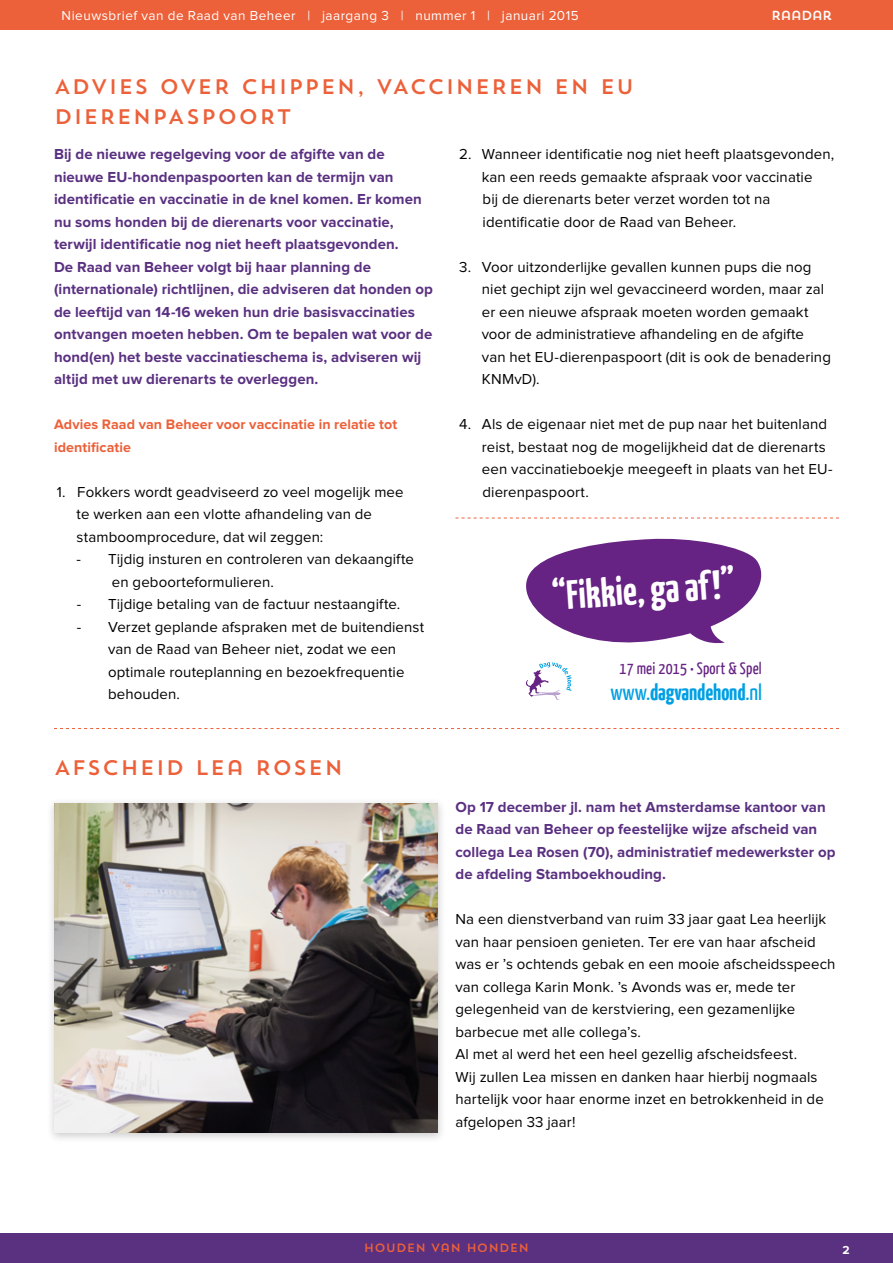
<style>
.page{position:relative;width:893px;height:1263px;background:#fff}
.page>*{position:absolute;margin:0;border:0;box-sizing:border-box;transform-origin:0 0}
.t1{font:700 40.5px "Yanone Kaffeesatz";color:#fff}
.t2{font:700 22.8px "Yanone Kaffeesatz";letter-spacing:-.005em;color:#009fe3}
.t3{font:21px/30px "Trend Sans One";letter-spacing:.045em;color:#ec613a}
.t4{font:16.65px "Yanone Kaffeesatz";letter-spacing:.015em;color:#662383}
.t5{font:15px/22.5px "Proxima Nova";letter-spacing:.005em;color:#000}
.t6{font:700 15px/22.5px "Proxima Nova";letter-spacing:.005em;color:#5a3081}
.t7{font:700 14.25px/22.5px "Proxima Nova";letter-spacing:.005em;color:#ec613a}
.t8{font:13.5px "Proxima Nova";letter-spacing:.035em;color:#fff}
.t9{font:13.05px "Trend Sans One";letter-spacing:-.07em;color:#fff}
.t10{font:12px "Trend Sans One";color:#ec613a}
.t11{font:700 12px "Proxima Nova";color:#fff}
.s1{font-weight:400}
</style>
<div class="page">
<div style="left:0;top:1233px;width:893px;height:30px;background:#5a3081"></div>
<div style="left:0;top:0;width:893px;height:30px;background:#ec613a"></div>
<svg style="left:54px;top:728px;width:785px;height:1px"></svg>
<div style="left:46px;top:798px;width:400px;height:345px;background:#000;opacity:.2"></div>
<img style="left:54px;top:804px;width:384px;height:329px">
<svg style="left:526px;top:538px;width:236px;height:162px"></svg>
<svg style="left:455px;top:518px;width:384px;height:1px"></svg>
<p class="t8" style="left:62px;top:9px;width:519px">Nieuwsbrief van de Raad van Beheer | jaargang 3 | nummer 1 | januari 2015</p>
<p class="t9" style="left:771px;top:7px;width:63px">RAADAR</p>
<h3 class="t3" style="left:54px;top:71px;width:582px">ADVIES OVER CHIPPEN, VACCINEREN EN EU<br>DIERENPASPOORT</h3>
<p class="t6" style="left:54px;top:143px;width:380px">Bij de nieuwe regelgeving voor de afgifte van de nieuwe EU-hondenpaspoorten kan de termijn van identificatie en vaccinatie in de knel komen. Er komen nu soms honden bij de dierenarts voor vaccinatie, terwijl identificatie nog niet heeft plaatsgevonden.<br>De Raad van Beheer volgt bij haar planning de (internationale) richtlijnen, die adviseren dat honden op de leeftijd van 14-16 weken hun drie basisvaccinaties ontvangen moeten hebben. Om te bepalen wat voor de hond(en) het beste vaccinatieschema is, adviseren wij altijd met uw dierenarts te overleggen.</p>
<p class="t7" style="left:54px;top:414px;width:345px">Advies Raad van Beheer voor vaccinatie in relatie tot identificatie</p>
<p class="t5" style="left:77px;top:481px;width:328px;text-indent:-20px">1. Fokkers wordt geadviseerd zo veel mogelijk mee te werken aan een vlotte afhandeling van de stamboomprocedure, dat wil zeggen:</p>
<p class="t5" style="left:112px;top:548px;width:304px;text-indent:-35px">- Tijdig insturen en controleren van dekaangifte en geboorteformulieren.</p>
<p class="t5" style="left:77px;top:593px;width:325px">- Tijdige betaling van de factuur nestaangifte.</p>
<p class="t5" style="left:108px;top:616px;width:318px;text-indent:-31px">- Verzet geplande afspraken met de buitendienst van de Raad van Beheer niet, zodat we een optimale routeplanning en bezoekfrequentie behouden.</p>
<h3 class="t3" style="left:54px;top:752px;width:291px">AFSCHEID LEA ROSEN</h3>
<p class="t5" style="left:482px;top:143px;width:354px;text-indent:-23px">2. Wanneer identificatie nog niet heeft plaatsgevonden, kan een reeds gemaakte afspraak voor vaccinatie<br>bij de dierenarts beter verzet worden tot na identificatie door de Raad van Beheer.</p>
<p class="t5" style="left:482px;top:256px;width:351px;text-indent:-22px">3. Voor uitzonderlijke gevallen kunnen pups die nog niet gechipt zijn wel gevaccineerd worden, maar zal er een nieuwe afspraak moeten worden gemaakt voor de administratieve afhandeling en de afgifte van het EU-dierenpaspoort (dit is ook de benadering KNMvD).</p>
<p class="t5" style="left:482px;top:413px;width:352px;text-indent:-23px">4. Als de eigenaar niet met de pup naar het buitenland reist, bestaat nog de mogelijkheid dat de dierenarts een vaccinatieboekje meegeeft in plaats van het EU&shy;dierenpaspoort.</p>
<h1 class="t1" style="left:550px;top:571px;width:185px;rotate:-4deg">“Fikkie, ga af!”</h1>
<p class="t4" style="left:619px;top:658px;width:144px">17 mei 2015 • Sport &amp; Spel</p>
<h2 class="t2" style="left:610px;top:678px;width:153px"><span class="s1">www.</span>dagvandehond<span class="s1">.nl</span></h2>
<p class="t6" style="left:455px;top:796px;width:381px">Op 17 december jl. nam het Amsterdamse kantoor van de Raad van Beheer op feestelijke wijze afscheid van collega Lea Rosen (70), administratief medewerkster op de afdeling Stamboekhouding.</p>
<p class="t5" style="left:455px;top:908px;width:382px">Na een dienstverband van ruim 33 jaar gaat Lea heerlijk van haar pensioen genieten. Ter ere van haar afscheid was er ’s ochtends gebak en een mooie afscheidsspeech van collega Karin Monk. ’s Avonds was er, mede ter gelegenheid van de kerstviering, een gezamenlijke barbecue met alle collega’s.<br>Al met al werd het een heel gezellig afscheidsfeest.<br>Wij zullen Lea missen en danken haar hierbij nogmaals hartelijk voor haar enorme inzet en betrokkenheid in de afgelopen 33 jaar!</p>
<p class="t10" style="left:364px;top:1240px;width:167px">HOUDEN VAN HONDEN</p>
<p class="t11" style="left:842px;top:1245px;width:9px">2</p>
</div>
